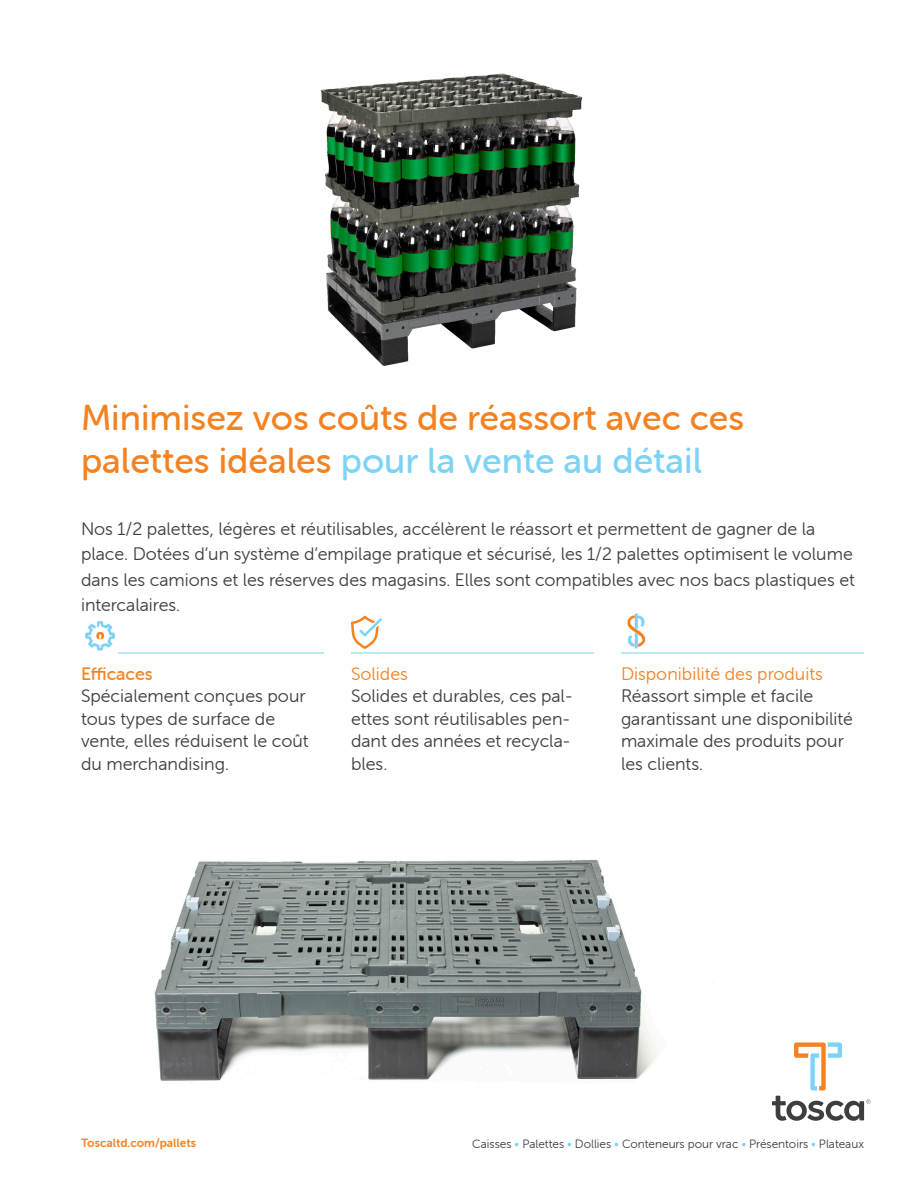
<style>
.page{position:relative;width:918px;height:1188px;background:#fff}
.page>*{position:absolute;margin:0;border:0;box-sizing:border-box;transform-origin:0 0}
.Big_headline{font:36px/43.5px "Museo Sans Rounded 500";color:#f58220}
.Intro_body_copy{font:18px/25.5px "Museo Sans Rounded 300";color:#3e3e3f}
.Benefit_body_copy{font:18px/22.5px "Museo Sans Rounded 300";color:#3e3e3f}
.Benefit_header{font:18px "Museo Sans Rounded 300";color:#f58220}
.Benefit_header-2{font:18px "Museo Sans Rounded 500";color:#f58220}
.t1{font:12px "Museo Sans Rounded 300";color:#3e3e3f}
.t2{font:12px "Museo Sans Rounded 700";color:#f58220}
.s1{color:#7cd3f6}
</style>
<div class="page">
<img style="left:154px;top:859px;width:503px;height:225px">
<svg style="left:794px;top:1042px;width:48px;height:48px"></svg>
<svg style="left:772px;top:1096px;width:99px;height:25px"></svg>
<img style="left:320px;top:73px;width:263px;height:293px">
<svg style="left:351px;top:616px;width:31px;height:33px"></svg>
<hr style="left:621px;top:653px;width:243px;height:1px;background:#7cd3f6">
<hr style="left:351px;top:653px;width:243px;height:1px;background:#7cd3f6">
<hr style="left:81px;top:653px;width:243px;height:1px;background:#7cd3f6">
<img style="left:85px;top:621px;width:31px;height:30px">
<img style="left:627px;top:613px;width:19px;height:36px">
<p class="Big_headline" style="left:81px;top:396px;width:665px">Minimisez vos coûts de réassort avec ces palettes idéales <span class="s1">pour la vente au détail</span></p>
<p class="Intro_body_copy" style="left:81px;top:516px;width:775px">Nos 1/2 palettes, légères et réutilisables, accélèrent le réassort et permettent de gagner de la place. Dotées d’un système d’empilage pratique et sécurisé, les 1/2 palettes optimisent le volume dans les camions et les réserves des magasins. Elles sont compatibles avec nos bacs plastiques et intercalaires.</p>
<p class="Benefit_header-2" style="left:81px;top:664px;width:73px">Efficaces</p>
<p class="Benefit_body_copy" style="left:81px;top:685px;width:229px">Spécialement conçues pour tous types de surface de vente, elles réduisent le coût du merchandising.</p>
<p class="Benefit_header" style="left:351px;top:664px;width:58px">Solides</p>
<p class="Benefit_body_copy" style="left:351px;top:685px;width:223px">Solides et durables, ces pal&shy;ettes sont réutilisables pen&shy;dant des années et recycla&shy;bles.</p>
<p class="Benefit_header" style="left:621px;top:664px;width:203px">Disponibilité des produits</p>
<p class="Benefit_body_copy" style="left:621px;top:685px;width:234px">Réassort simple et facile garantissant une disponibilité maximale des produits pour les clients.</p>
<p class="t2" style="left:81px;top:1137px;width:117px">Toscaltd.com/pallets</p>
<p class="t1" style="left:472px;top:1137px;width:393px">Caisses <span class="s1">•</span> Palettes <span class="s1">•</span> Dollies <span class="s1">•</span> Conteneurs pour vrac <span class="s1">•</span> Présentoirs <span class="s1">•</span> Plateaux</p>
</div>
